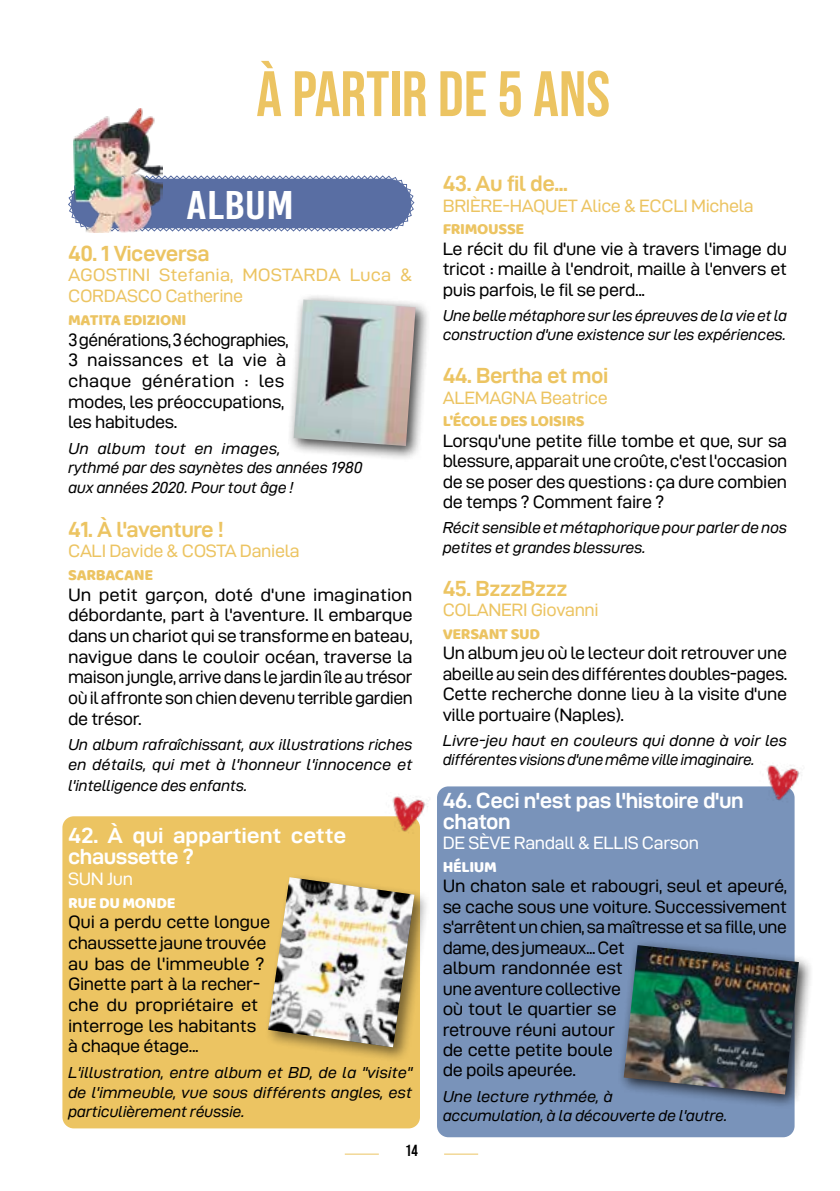
<style>
.page{position:relative;width:840px;height:1191px;background:#fff}
.page>*{position:absolute;margin:0;border:0;box-sizing:border-box;transform-origin:0 0}
.t1{font:64px "Bebas Neue";color:#ecc462}
.t2{font:40px "Bebas Kai";color:#fff;scale:1.24 1}
.t3{font:22px/20.6px "D DIN Exp Bold";letter-spacing:-.02em;color:#fff}
.t4{font:22px "D DIN Exp Bold";letter-spacing:-.02em;color:#ecc462}
.t5{font:18px/20.4px "D DIN Exp";letter-spacing:-.02em;color:#000;text-align:justify}
.t6{font:18px "D DIN Exp";letter-spacing:-.02em;color:#ecc462}
.t7{font:18px/20.6px "D DIN Exp";color:#ecc462}
.t8{font:18px "D DIN Exp";letter-spacing:-.02em;color:#fff}
.t9{font:16px/19.6px "D DIN Exp Italic";letter-spacing:-.02em;color:#000}
.t10{font:16px "Baloo";letter-spacing:-.02em;color:#ecc462}
.t11{font:16px "Baloo";letter-spacing:-.02em;color:#fff}
.t12{font:16px "Bebas Neue";color:#000}
</style>
<div class="page">
<hr style="left:344px;top:1153px;width:34px;height:1px;background:#ecc462">
<hr style="left:444px;top:1153px;width:34px;height:1px;background:#ecc462">
<div style="left:437px;top:786px;width:357px;height:351px;background:#7993ba;border-radius:11px"></div>
<div style="left:62px;top:816px;width:358px;height:312px;background:#ecc462;border-radius:11px"></div>
<svg style="left:68px;top:175px;width:346px;height:57px;background:#6d80ae"></svg>
<img style="left:73px;top:108px;width:89px;height:124px">
<div style="left:264px;top:873px;width:166px;height:190px;background:#000;opacity:.5"></div>
<img style="left:268px;top:877px;width:146px;height:170px">
<img style="left:381px;top:796px;width:47px;height:36px">
<img style="left:755px;top:765px;width:45px;height:39px">
<div style="left:287px;top:293px;width:144px;height:168px;background:#000;opacity:.75"></div>
<img style="left:293px;top:299px;width:122px;height:147px">
<div style="left:616px;top:938px;width:197px;height:171px;background:#000;opacity:.75"></div>
<img style="left:623px;top:945px;width:175px;height:149px">
<h1 class="t1" style="left:256px;top:58px;width:355px">À PARTIR DE 5 ANS</h1>
<h2 class="t2" style="left:186px;top:183px;width:89px">ALBUM</h2>
<p class="t4" style="left:68px;top:241px;width:143px">40. 1 Viceversa</p>
<p class="t7" style="left:68px;top:265px;width:345px">AGOSTINI Stefania, MOSTARDA Luca &amp;<br>CORDASCO Catherine</p>
<p class="t10" style="left:68px;top:310px;width:120px">MATITA EDIZIONI</p>
<p class="t5" style="left:68px;top:329px;width:222px;text-align:left">3 générations, 3 échographies,<br>3 naissances et la vie à chaque génération : les modes, les préoccupations, les habitudes.</p>
<p class="t9" style="left:68px;top:438px;width:295px">Un album tout en images,<br>rythmé par des saynètes des années 1980 aux années 2020. Pour tout âge !</p>
<p class="t4" style="left:68px;top:517px;width:157px">41. À l'aventure !</p>
<p class="t6" style="left:68px;top:541px;width:233px">CALI Davide &amp; COSTA Daniela</p>
<p class="t10" style="left:68px;top:565px;width:86px">SARBACANE</p>
<p class="t5" style="left:68px;top:584px;width:346px">Un petit garçon, doté d'une imagination débordante, part à l'aventure. Il embarque dans un chariot qui se transforme en bateau, navigue dans le couloir océan, traverse la maison jungle, arrive dans le jardin île au trésor où il affronte son chien devenu terrible gardien de trésor.</p>
<p class="t9" style="left:68px;top:734px;width:346px;line-height:20.2px;text-align:justify">Un album rafraîchissant, aux illustrations riches en détails, qui met à l'honneur l'innocence et l'intelligence des enfants.</p>
<p class="t3" style="left:68px;top:825px;width:279px">42. À qui appartient cette chaussette ?</p>
<p class="t8" style="left:68px;top:868px;width:66px">SUN Jun</p>
<p class="t11" style="left:68px;top:892px;width:109px">RUE DU MONDE</p>
<p class="t5" style="left:68px;top:911px;width:203px;text-align:left">Qui a perdu cette longue chaussette jaune trouvée au bas de l'immeuble ?<br>Ginette part à la recher&shy;che du propriétaire et interroge les habitants à chaque étage...</p>
<p class="t9" style="left:68px;top:1062px;width:345px;text-align:justify">L'illustration, entre album et BD, de la "visite" de l'immeuble, vue sous différents angles, est particulièrement réussie.</p>
<p class="t12" style="left:405px;top:1141px;width:14px">14</p>
<p class="t4" style="left:442px;top:171px;width:127px">43. Au fil de...</p>
<p class="t6" style="left:442px;top:196px;width:312px">BRIÈRE-HAQUET Alice &amp; ECCLI Michela</p>
<p class="t10" style="left:442px;top:219px;width:83px">FRIMOUSSE</p>
<p class="t5" style="left:442px;top:238px;width:345px">Le récit du fil d'une vie à travers l'image du tricot : maille à l'endroit, maille à l'envers et puis parfois, le fil se perd...</p>
<p class="t9" style="left:442px;top:305px;width:346px">Une belle métaphore sur les épreuves de la vie et la construction d'une existence sur les expériences.</p>
<p class="t4" style="left:442px;top:363px;width:167px">44. Bertha et moi</p>
<p class="t6" style="left:442px;top:388px;width:166px">ALEMAGNA Beatrice</p>
<p class="t10" style="left:442px;top:411px;width:143px">L'ÉCOLE DES LOISIRS</p>
<p class="t5" style="left:442px;top:430px;width:346px">Lorsqu'une petite fille tombe et que, sur sa blessure, apparait une croûte, c'est l'occasion de se poser des questions : ça dure combien de temps ? Comment faire ?</p>
<p class="t9" style="left:442px;top:518px;width:346px">Récit sensible et métaphorique pour parler de nos petites et grandes blessures.</p>
<p class="t4" style="left:442px;top:576px;width:126px">45. BzzzBzzz</p>
<p class="t6" style="left:442px;top:600px;width:157px">COLANERI Giovanni</p>
<p class="t10" style="left:442px;top:624px;width:99px">VERSANT SUD</p>
<p class="t5" style="left:442px;top:642px;width:346px">Un album jeu où le lecteur doit retrouver une abeille au sein des différentes doubles-pages.<br>Cette recherche donne lieu à la visite d'une ville portuaire (Naples).</p>
<p class="t9" style="left:442px;top:730px;width:345px">Livre-jeu haut en couleurs qui donne à voir les différentes visions d'une même ville imaginaire.</p>
<p class="t3" style="left:442px;top:790px;width:302px">46. Ceci n'est pas l'histoire d'un chaton</p>
<p class="t8" style="left:442px;top:833px;width:258px">DE SÈVE Randall &amp; ELLIS Carson</p>
<p class="t11" style="left:442px;top:857px;width:56px">HÉLIUM</p>
<p class="t5" style="left:442px;top:875px;width:346px;text-align:left">Un chaton sale et rabougri, seul et apeuré, se cache sous une voiture. Successivement s'arrêtent un chien, sa maîtresse et sa fille, une dame, des jumeaux... Cet<br>album randonnée est<br>une aventure collective<br>où tout le quartier se<br>retrouve réuni autour<br>de cette petite boule<br>de poils apeurée.</p>
<p class="t9" style="left:442px;top:1086px;width:286px">Une lecture rythmée, à<br>accumulation, à la découverte de l'autre.</p>
</div>
